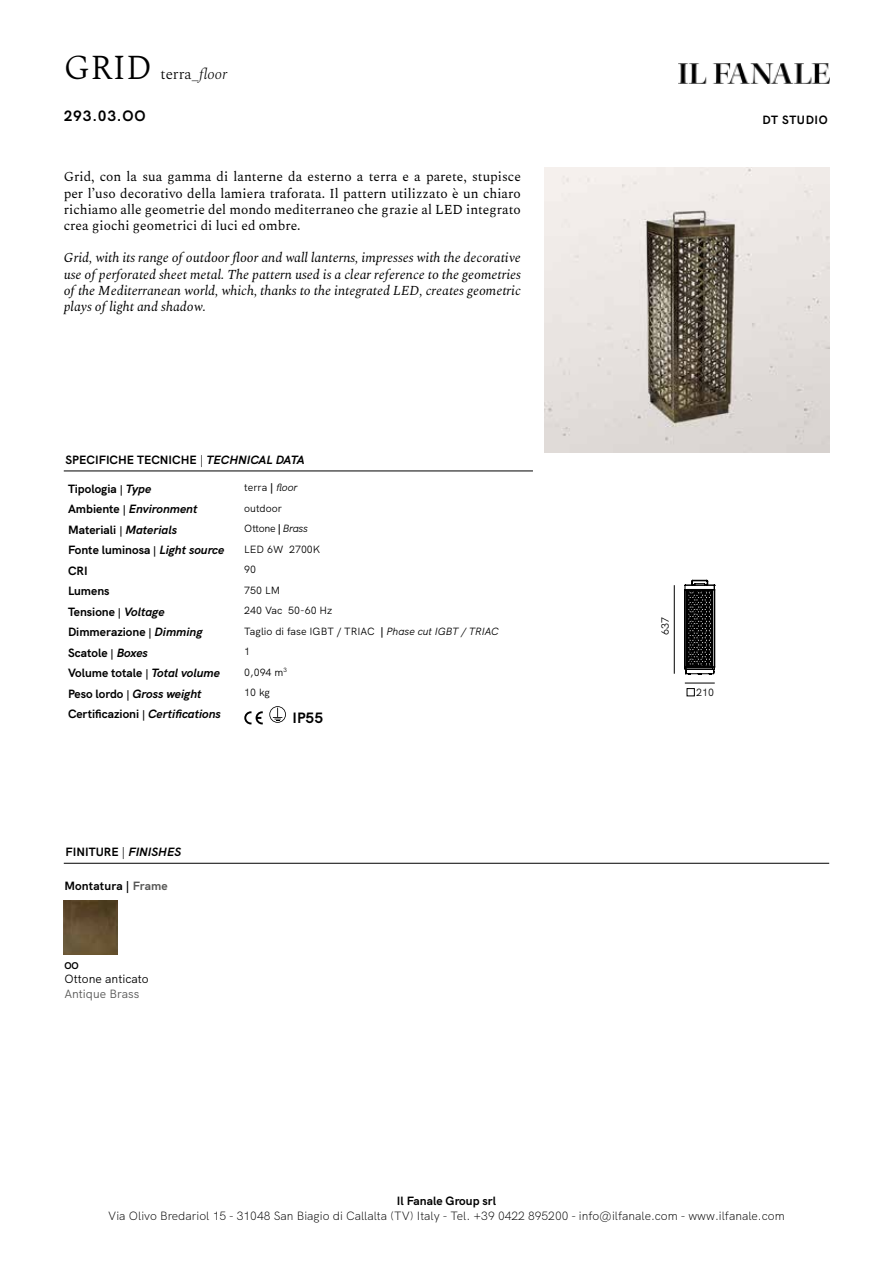
<style>
.page{position:relative;width:893px;height:1263px;background:#fff}
.page>*{position:absolute;margin:0;border:0;box-sizing:border-box;transform-origin:0 0}
.t1{font:300 34.5px "Spectral";color:#000}
.t2{font:700 15px "HK Grotesk";letter-spacing:.05em;color:#000}
.t3{font:300 15px "Spectral";color:#000}
.t4{font:italic 13.5px/16.2px "Spectral";color:#000;text-align:justify}
.t5{font:13.5px/16.2px "Spectral";color:#000;text-align:justify}
.t6{font:700 12px "HK Grotesk";color:#000}
.t7{font:300 12px "HK Grotesk";color:#000}
.t8{font:italic 700 12px "HK Grotesk";color:#000}
.t9{font:12px "HK Grotesk";color:#000}
.t10{font:12px "HK Grotesk";color:#575756}
.t11{font:700 12px "HK Grotesk";letter-spacing:.05em;color:#000}
.t12{font:10.5px "HK Grotesk";color:#000}
.t13{font:700 9.75px "HK Grotesk";color:#000}
.s1{font-style:italic}
.s2{font-weight:400}
.s3{font-size:10.5px}
.s4{font-weight:700}
.s5{font-style:normal}
.s6{font-style:normal;font-size:10.5px}
.s7{color:#575756}
</style>
<div class="page">
<img style="left:678px;top:64px;width:151px;height:20px">
<hr style="left:64px;top:863px;width:765px;height:1px;background:#000">
<hr style="left:64px;top:471px;width:469px;height:1px;background:#000">
<img style="left:64px;top:901px;width:54px;height:54px">
<svg style="left:244px;top:711px;width:19px;height:13px"></svg>
<svg style="left:269px;top:706px;width:17px;height:17px"></svg>
<img style="left:544px;top:167px;width:285px;height:285px">
<hr style="left:674px;top:585px;width:1px;height:89px;background:#000">
<hr style="left:685px;top:683px;width:30px;height:1px;background:#000">
<svg style="left:684px;top:580px;width:31px;height:95px"></svg>
<div style="left:687px;top:688px;width:8px;height:8px;border:1px solid #000"></div>
<h1 class="t1" style="left:64px;top:43px;width:90px">GRID</h1>
<p class="t3" style="left:161px;top:63px;width:68px">terra_<span class="s1">floor</span></p>
<p class="t2" style="left:64px;top:105px;width:83px">293.03.OO</p>
<p class="t11" style="left:762px;top:110px;width:67px">DT STUDIO</p>
<p class="t5" style="left:64px;top:169px;width:459px">Grid, con la sua gamma di lanterne da esterno a terra e a parete, stupisce per l’uso decorativo della lamiera traforata. Il pattern utilizzato è un chiaro richiamo alle geometrie del mondo mediterraneo che grazie al LED integrato crea giochi geometrici di luci ed ombre.</p>
<p class="t4" style="left:64px;top:250px;width:459px">Grid, with its range of outdoor floor and wall lanterns, impresses with the decorative use of perforated sheet metal. The pattern used is a clear reference to the geometries of the Mediterranean world, which, thanks to the integrated LED, creates geometric plays of light and shadow.</p>
<p class="t6" style="left:66px;top:450px;width:241px">SPECIFICHE TECNICHE <span class="s2">|</span> <span class="s1">TECHNICAL DATA</span></p>
<p class="t6" style="left:68px;top:479px;width:85px">Tipologia <span class="s3">|</span> <span class="s1">Type</span></p>
<p class="t12" style="left:244px;top:479px;width:55px">terra <span class="s4">|</span> <span class="s1">floor</span></p>
<p class="t8" style="left:68px;top:499px;width:131px"><span class="s5">Ambiente</span> <span class="s6">|</span> Environment</p>
<p class="t12" style="left:244px;top:500px;width:39px">outdoor</p>
<p class="t6" style="left:68px;top:520px;width:111px">Materiali <span class="s3">|</span> <span class="s1">Materials</span></p>
<p class="t12" style="left:244px;top:520px;width:65px">Ottone <span class="s4">|</span> <span class="s1">Brass</span></p>
<p class="t6" style="left:68px;top:541px;width:158px">Fonte luminosa <span class="s3">|</span> <span class="s1">Light source</span></p>
<p class="t12" style="left:244px;top:541px;width:78px">LED 6W 2700K</p>
<p class="t6" style="left:68px;top:561px;width:21px">CRI</p>
<p class="t12" style="left:244px;top:561px;width:13px">90</p>
<p class="t6" style="left:68px;top:582px;width:43px">Lumens</p>
<p class="t12" style="left:244px;top:582px;width:37px">750 LM</p>
<p class="t6" style="left:68px;top:602px;width:98px">Tensione <span class="s3">|</span> <span class="s1">Voltage</span></p>
<p class="t12" style="left:244px;top:602px;width:90px">240 Vac 50-60 Hz</p>
<p class="t6" style="left:68px;top:623px;width:136px">Dimmerazione <span class="s3">|</span> <span class="s1">Dimming</span></p>
<p class="t12" style="left:244px;top:623px;width:256px">Taglio di fase IGBT / TRIAC <span class="s4">|</span> <span class="s1">Phase cut IGBT / TRIAC</span></p>
<p class="t6" style="left:68px;top:643px;width:81px">Scatole <span class="s3">|</span> <span class="s1">Boxes</span></p>
<p class="t12" style="left:244px;top:643px;width:7px">1</p>
<p class="t6" style="left:68px;top:664px;width:153px">Volume totale <span class="s3">|</span> <span class="s1">Total volume</span></p>
<p class="t12" style="left:244px;top:664px;width:44px">0,094 m<sup>3</sup></p>
<p class="t8" style="left:68px;top:684px;width:135px"><span class="s5">Peso lordo</span> <span class="s6">|</span> Gross weight</p>
<p class="t12" style="left:244px;top:684px;width:27px">10 kg</p>
<p class="t6" style="left:68px;top:705px;width:154px">Certificazioni <span class="s3">|</span> <span class="s1">Certifications</span></p>
<p class="t2" style="left:292px;top:706px;width:32px">IP55</p>
<p class="t6" style="left:66px;top:843px;width:117px">FINITURE <span class="s2">|</span> <span class="s1">FINISHES</span></p>
<p class="t6" style="left:64px;top:876px;width:105px">Montatura | <span class="s7">Frame</span></p>
<p class="t13" style="left:64px;top:958px;width:16px">OO</p>
<p class="t9" style="left:64px;top:969px;width:86px">Ottone anticato</p>
<p class="t10" style="left:64px;top:984px;width:77px">Antique Brass</p>
<p class="t12" style="left:657px;top:635px;width:19px;rotate:-90deg">637</p>
<p class="t12" style="left:696px;top:684px;width:19px">210</p>
<p class="t6" style="left:397px;top:1192px;width:101px">Il Fanale Group srl</p>
<p class="t7" style="left:108px;top:1206px;width:678px">Via Olivo Bredariol 15 - 31048 San Biagio di Callalta (TV) Italy - Tel. +39 0422 895200 - info@ilfanale.com - www.ilfanale.com</p>
</div>
